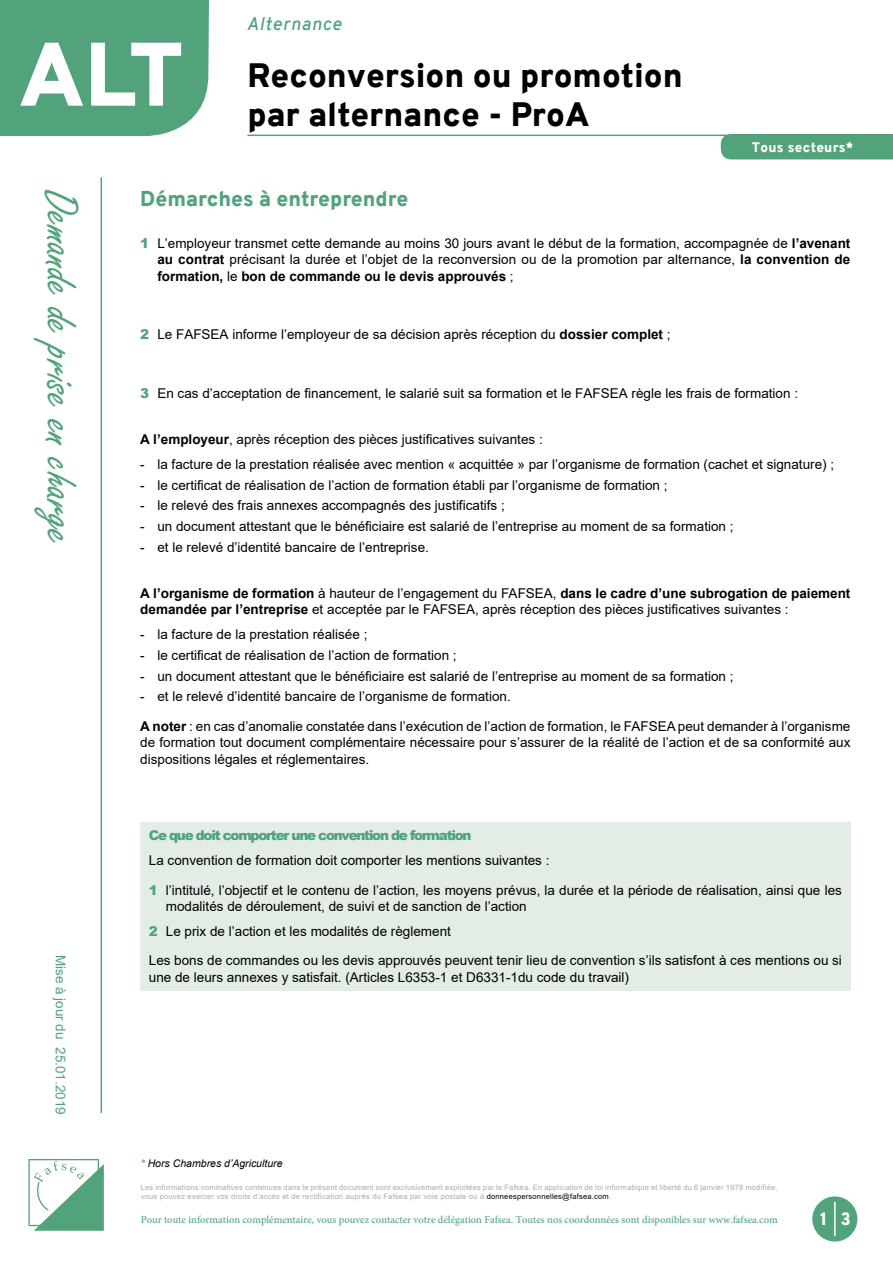
<style>
.page{position:relative;width:893px;height:1263px;background:#fff}
.page>*{position:absolute;margin:0;border:0;box-sizing:border-box;transform-origin:0 0}
.t1{font:900 90px "Overpass";color:#fff}
.t2{font:49.5px "Freestyle Script";color:#52a37c}
.t3{font:900 33px/39.6px "Overpass";color:#000}
.t4{font:900 21px "Overpass";color:#52a37c}
.t5{font:italic 600 18px "Overpass";letter-spacing:.05em;color:#52a37c}
.t6{font:900 17.4px "Overpass";color:#fff}
.t7{font:13.5px/16.5px "Arial";color:#000}
.t8{font:900 13.5px "Arial";letter-spacing:-.09em;color:#52a37c}
.t9{font:13.5px "Arial";color:#52a37c}
.t10{font:900 13.5px "Overpass";letter-spacing:.02em;color:#fff}
.t11{font:500 10.5px "Minion Pro";color:#52a37c}
.t12{font:italic 10.5px "Arial";color:#000}
.t13{font:7.5px/9px "Arial";letter-spacing:.03em;color:#a9aaac}
.s1{font-weight:900;color:#52a37c}
.s2{font-weight:700}
.s3{font-weight:700;color:#52a37c}
.s4{color:#000}
</style>
<div class="page">
<div style="left:0;top:0;width:209px;height:136px;background:#52a37c"></div>
<hr style="left:101px;top:177px;width:1px;height:936px;background:#52a37c">
<hr style="left:247px;top:135px;width:604px;height:1px;background:#52a37c">
<div style="left:812px;top:1196px;width:45px;height:45px;background:#52a37c;border-radius:50%"></div>
<hr style="left:834px;top:1202px;width:2px;height:34px;background:#fff">
<svg style="left:28px;top:1159px;width:76px;height:72px"></svg>
<div style="left:721px;top:134px;width:172px;height:25px;background:#52a37c"></div>
<div style="left:140px;top:822px;width:710px;height:168px;background:#e3ede5"></div>
<h1 class="t1" style="left:19px;top:10px;width:167px">ALT</h1>
<h3 class="t5" style="left:247px;top:11px;width:96px">Alternance</h3>
<h3 class="t3" style="left:247px;top:56px;width:437px">Reconversion ou promotion par alternance - ProA</h3>
<p class="t10" style="left:752px;top:137px;width:103px">Tous secteurs*</p>
<h2 class="t2" style="left:88px;top:190px;width:358px;rotate:90deg">Demande de prise en charge</h2>
<p class="t9" style="left:70px;top:955px;width:161px;rotate:90deg">Mise à jour du 25.01.2019</p>
<h3 class="t4" style="left:140px;top:184px;width:270px">Démarches à entreprendre</h3>
<p class="t7" style="left:157px;top:235px;width:695px;text-align:justify;text-indent:-17px"><span class="s1">1</span> L’employeur transmet cette demande au moins 30 jours avant le début de la formation, accompagnée de <span class="s2">l’avenant au contrat</span> précisant la durée et l’objet de la reconversion ou de la promotion par alternance, <span class="s2">la convention de formation,</span> le <span class="s2">bon de commande ou le devis approuvés</span> ;</p>
<p class="t7" style="left:140px;top:326px;width:532px"><span class="s1">2</span> Le FAFSEA informe l’employeur de sa décision après réception du <span class="s2">dossier complet</span> ;</p>
<p class="t7" style="left:140px;top:385px;width:659px"><span class="s1">3</span> En cas d’acceptation de financement, le salarié suit sa formation et le FAFSEA règle les frais de formation :</p>
<p class="t7" style="left:140px;top:431px;width:404px"><span class="s2">A l’employeur</span>, après réception des pièces justificatives suivantes :</p>
<p class="t7" style="left:140px;top:456px;width:695px">- la facture de la prestation réalisée avec mention « acquittée » par l’organisme de formation (cachet et signature) ;</p>
<p class="t7" style="left:140px;top:476px;width:529px">- le certificat de réalisation de l’action de formation établi par l’organisme de formation ;</p>
<p class="t7" style="left:140px;top:497px;width:366px">- le relevé des frais annexes accompagnés des justificatifs ;</p>
<p class="t7" style="left:140px;top:518px;width:595px">- un document attestant que le bénéficiaire est salarié de l’entreprise au moment de sa formation ;</p>
<p class="t7" style="left:140px;top:539px;width:290px">- et le relevé d’identité bancaire de l’entreprise.</p>
<p class="t7" style="left:140px;top:584px;width:712px"><span class="s2">A l’organisme de formation</span> à hauteur de l’engagement du FAFSEA, <span class="s2">dans le cadre d’une subrogation de paiement demandée par l’entreprise</span> et acceptée par le FAFSEA, après réception des pièces justificatives suivantes :</p>
<p class="t7" style="left:140px;top:626px;width:229px">- la facture de la prestation réalisée ;</p>
<p class="t7" style="left:140px;top:647px;width:318px">- le certificat de réalisation de l’action de formation ;</p>
<p class="t7" style="left:140px;top:667px;width:595px">- un document attestant que le bénéficiaire est salarié de l’entreprise au moment de sa formation ;</p>
<p class="t7" style="left:140px;top:682px;width:712px;line-height:29.2px">- et le relevé d’identité bancaire de l’organisme de formation.<br><span class="s2">A noter</span> : en cas d’anomalie constatée dans l’exécution de l’action de formation, le FAFSEA peut demander à l’organisme</p>
<p class="t7" style="left:140px;top:734px;width:712px">de formation tout document complémentaire nécessaire pour s’assurer de la réalité de l’action et de sa conformité aux dispositions légales et réglementaires.</p>
<p class="t8" style="left:149px;top:826px;width:324px">Ce que doit comporter une convention de formation</p>
<p class="t7" style="left:149px;top:846px;width:695px;line-height:29.2px">La convention de formation doit comporter les mentions suivantes :<br><span class="s1">1</span> l’intitulé, l’objectif et le contenu de l’action, les moyens prévus, la durée et la période de réalisation, ainsi que les</p>
<p class="t7" style="left:149px;top:894px;width:379px;line-height:25px;text-indent:17px">modalités de déroulement, de suivi et de sanction de l’action<br><span class="s1">2</span> Le prix de l’action et les modalités de règlement</p>
<p class="t7" style="left:149px;top:952px;width:695px">Les bons de commandes ou les devis approuvés peuvent tenir lieu de convention s’ils satisfont à ces mentions ou si une de leurs annexes y satisfait. (Articles L6353-1 et D6331-1du code du travail)</p>
<p class="t12" style="left:141px;top:1156px;width:143px"><span class="s3">*</span> Hors Chambres d’Agriculture</p>
<p class="t13" style="left:141px;top:1183px;width:638px">Les informations nominatives contenues dans le présent document sont exclusivement exploitées par le Fafsea. En application de loi informatique et liberté du 6 janvier 1978 modifiée, vous pouvez exercer vos droits d’accès et de rectification auprès du Fafsea par voie postale ou à <span class="s4">donneespersonnelles@fafsea.com</span>.</p>
<p class="t11" style="left:141px;top:1213px;width:638px">Pour toute information complémentaire, vous pouvez contacter votre délégation Fafsea. Toutes nos coordonnées sont disponibles sur www.fafsea.com</p>
<p class="t6" style="left:820px;top:1206px;width:9px">1</p>
<p class="t6" style="left:840px;top:1207px;width:12px">3</p>
</div>
